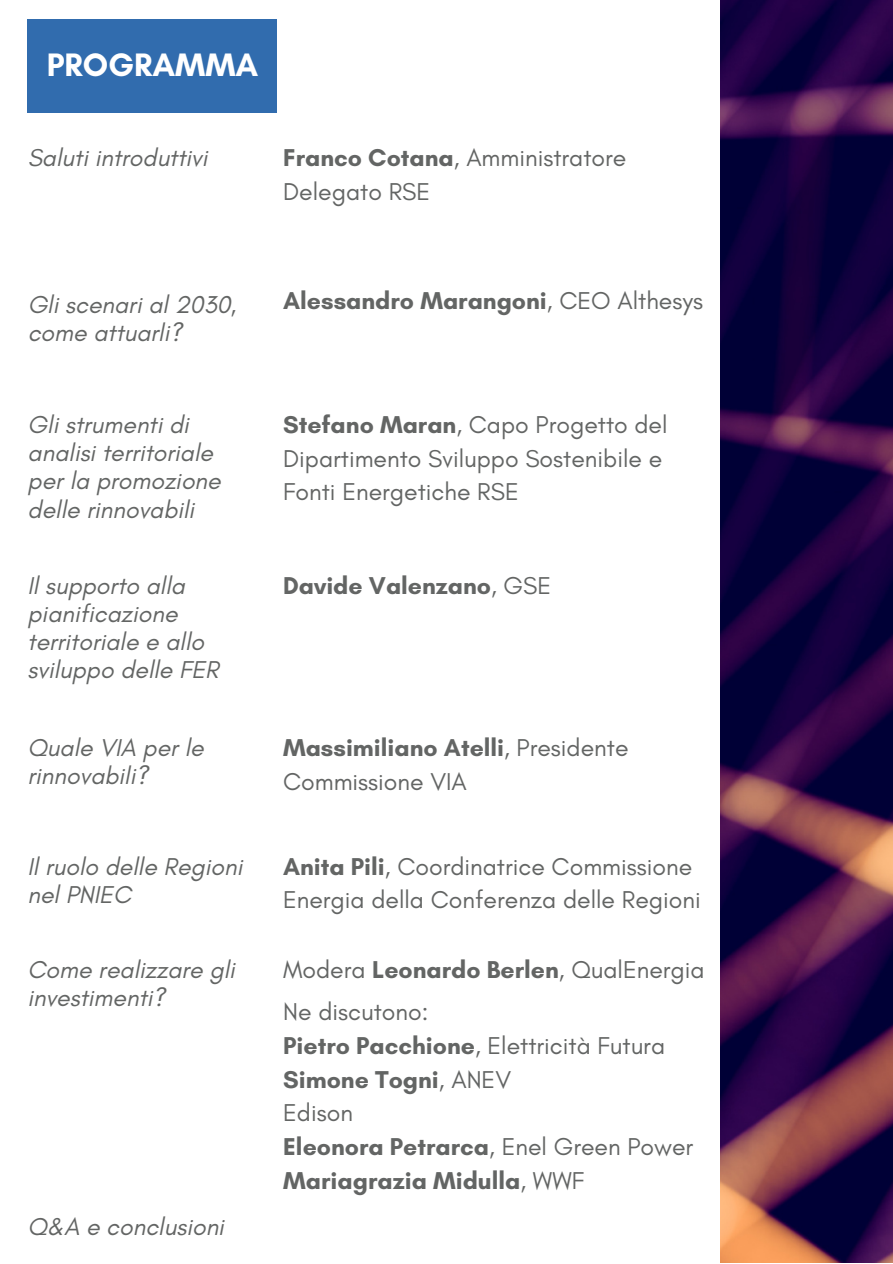
<style>
.page{position:relative;width:893px;height:1264px;background:#fff}
.page>*{position:absolute;margin:0;border:0;box-sizing:border-box;transform-origin:0 0}
.t1{font:700 33px "Glacial Indifference";color:#fff}
.t2{font:24.75px/33.8px "Glacial Indifference";color:#636564}
.t3{font:italic 24.75px/28px "Glacial Indifference";color:#636564}
.t4{font:700 24.75px "Glacial Indifference";color:#636564}
.s1{font-weight:700}
.s2{font-weight:400}
</style>
<div class="page">
<img style="left:720px;top:0;width:172px;height:1262px">
<div style="left:27px;top:19px;width:250px;height:94px;background:#316cae"></div>
<p class="t1" style="left:47px;top:45px;width:213px">PROGRAMMA</p>
<p class="t3" style="left:28px;top:143px;width:181px">Saluti introduttivi</p>
<p class="t2" style="left:283px;top:140px;width:345px"><span class="s1">Franco Cotana</span>, Amministratore<br>Delegato RSE</p>
<p class="t3" style="left:28px;top:290px;width:210px">Gli scenari al 2030, come attuarli?</p>
<p class="t3" style="left:28px;top:410px;width:195px">Gli strumenti di analisi territoriale per la promozione delle rinnovabili</p>
<p class="t3" style="left:28px;top:571px;width:193px">Il supporto alla pianificazione territoriale e allo sviluppo delle FER</p>
<p class="t3" style="left:28px;top:733px;width:178px">Quale VIA per le rinnovabili?</p>
<p class="t3" style="left:27px;top:852px;width:216px">Il ruolo delle Regioni nel PNIEC</p>
<p class="t3" style="left:27px;top:955px;width:209px">Come realizzare gli investimenti?</p>
<p class="t3" style="left:27px;top:1212px;width:198px">Q&amp;A e conclusioni</p>
<p class="t4" style="left:283px;top:285px;width:421px">Alessandro Marangoni<span class="s2">, CEO Althesys</span></p>
<p class="t2" style="left:283px;top:407px;width:386px"><span class="s1">Stefano Maran</span>, Capo Progetto del<br>Dipartimento Sviluppo Sostenibile e<br>Fonti Energetiche RSE</p>
<p class="t4" style="left:283px;top:570px;width:269px">Davide Valenzano<span class="s2">, GSE</span></p>
<p class="t2" style="left:283px;top:730px;width:347px"><span class="s1">Massimiliano Atelli</span>, Presidente<br>Commissione VIA</p>
<p class="t2" style="left:283px;top:849px;width:419px"><span class="s1">Anita Pili</span>, Coordinatrice Commissione<br>Energia della Conferenza delle Regioni</p>
<p class="t2" style="left:283px;top:952px;width:423px">Modera <span class="s1">Leonardo Berlen</span>, QualEnergia</p>
<p class="t2" style="left:283px;top:994px;width:147px">Ne discutono:</p>
<p class="t2" style="left:283px;top:1028px;width:383px"><span class="s1">Pietro Pacchione</span>, Elettricità Futura</p>
<p class="t4" style="left:283px;top:1063px;width:229px">Simone Togni<span class="s2">, ANEV</span></p>
<p class="t2" style="left:283px;top:1095px;width:71px">Edison</p>
<p class="t4" style="left:283px;top:1131px;width:411px">Eleonora Petrarca<span class="s2">, Enel Green Power</span></p>
<p class="t4" style="left:283px;top:1165px;width:302px">Mariagrazia Midulla<span class="s2">, WWF</span></p>
</div>
